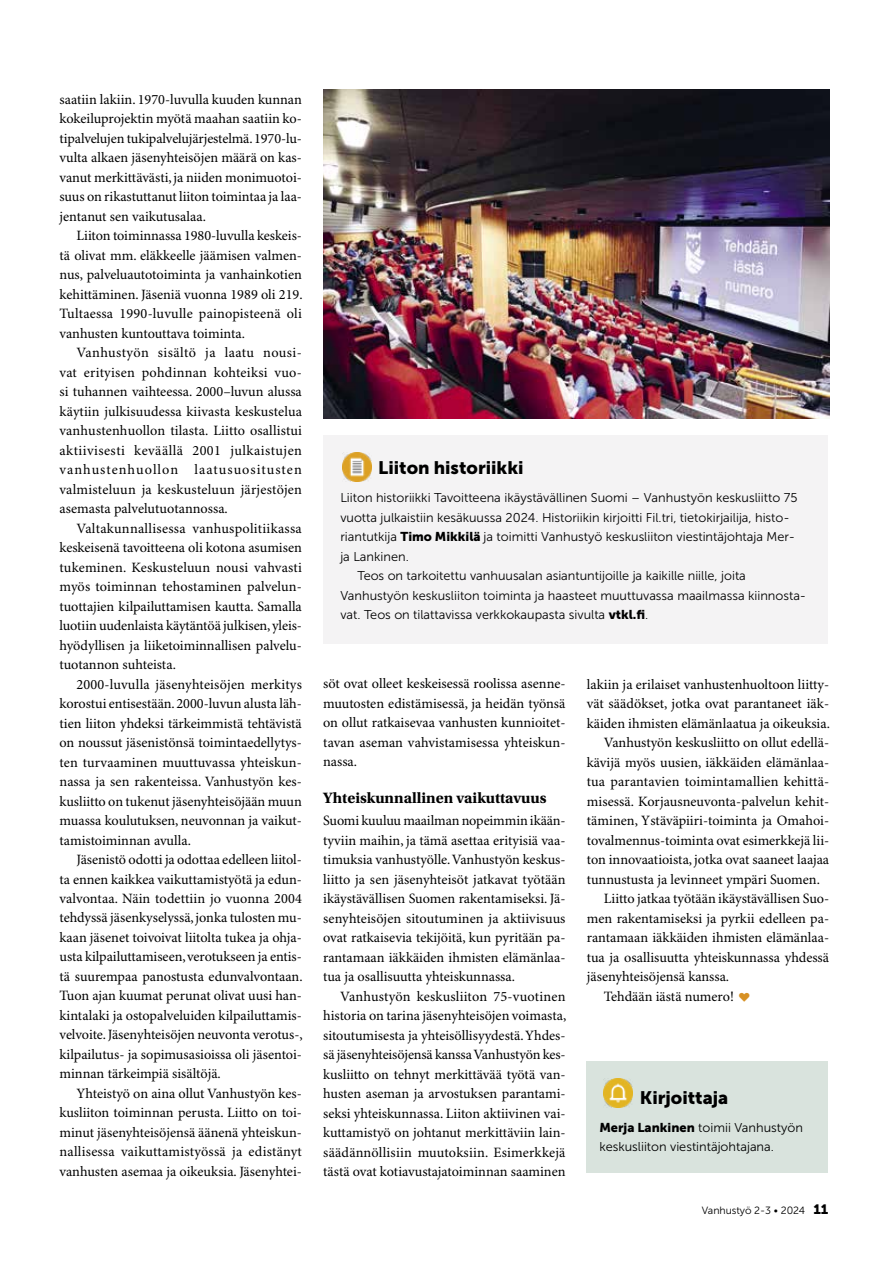
<style>
.page{position:relative;width:893px;height:1263px;background:#fff}
.page>*{position:absolute;margin:0;border:0;box-sizing:border-box;transform-origin:0 0}
.t1{font:18px "Museo Sans 900";color:#000}
.t2{font:700 15.75px "Utopia Std";color:#000}
.t3{font:14.25px/19.5px "Minion Pro";color:#000;text-align:justify}
.t4{font:12.75px/19.5px "Museo Sans 300";color:#000}
.t5{font:10.5px "Museo Sans 300";letter-spacing:-.005em;color:#000}
.s1{font-family:"Museo Sans 900"}
.s2{color:#d79124}
.s3{font-family:"Museo Sans 900";font-size:13.5px}
</style>
<div class="page">
<div style="left:323px;top:435px;width:505px;height:208px;background:#f4f3f4"></div>
<img style="left:342px;top:453px;width:29px;height:29px">
<img style="left:323px;top:89px;width:506px;height:330px">
<div style="left:587px;top:1061px;width:241px;height:112px;background:#d9e3dd"></div>
<img style="left:603px;top:1078px;width:29px;height:29px">
<p class="t3" style="left:60px;top:90px;width:244px">saatiin lakiin. 1970-luvulla kuuden kunnan kokeiluprojektin myötä maahan saatiin ko&shy;tipalvelujen tukipalvelujärjestelmä. 1970-lu&shy;vulta alkaen jäsenyhteisöjen määrä on kas&shy;vanut merkittävästi, ja niiden monimuotoi&shy;suus on rikastuttanut liiton toimintaa ja laa&shy;jentanut sen vaikutusalaa.</p>
<p class="t3" style="left:60px;top:226px;width:245px;text-indent:17px">Liiton toiminnassa 1980-luvulla keskeis&shy;tä olivat mm. eläkkeelle jäämisen valmen&shy;nus, palveluautotoiminta ja vanhainkotien kehittäminen. Jäseniä vuonna 1989 oli 219.<br>Tultaessa 1990-luvulle painopisteenä oli vanhusten kuntouttava toiminta.</p>
<p class="t3" style="left:60px;top:343px;width:244px;text-indent:17px">Vanhustyön sisältö ja laatu nousi&shy;vat erityisen pohdinnan kohteiksi vuo&shy;si tuhannen vaihteessa. 2000–luvun alussa käytiin julkisuudessa kiivasta keskustelua vanhustenhuollon tilasta. Liitto osallistui aktiivisesti keväällä 2001 julkaistujen vanhustenhuollon laatusuositusten valmisteluun ja keskusteluun järjestöjen asemasta palvelutuotannossa.</p>
<p class="t3" style="left:60px;top:519px;width:244px;text-indent:17px">Valtakunnallisessa vanhuspolitiikassa keskeisenä tavoitteena oli kotona asumisen tukeminen. Keskusteluun nousi vahvasti myös toiminnan tehostaminen palvelun&shy;tuottajien kilpailuttamisen kautta. Samalla luotiin uudenlaista käytäntöä julkisen, yleis&shy;hyödyllisen ja liiketoiminnallisen palvelu&shy;tuotannon suhteista.</p>
<p class="t3" style="left:60px;top:675px;width:244px;text-indent:17px">2000-luvulla jäsenyhteisöjen merkitys korostui entisestään. 2000-luvun alusta läh&shy;tien liiton yhdeksi tärkeimmistä tehtävistä on noussut jäsenistönsä toimintaedellytys&shy;ten turvaaminen muuttuvassa yhteiskun&shy;nassa ja sen rakenteissa. Vanhustyön kes&shy;kusliitto on tukenut jäsenyhteisöjään muun muassa koulutuksen, neuvonnan ja vaikut&shy;tamistoiminnan avulla.</p>
<p class="t3" style="left:60px;top:850px;width:245px;text-indent:17px">Jäsenistö odotti ja odottaa edelleen liitol&shy;ta ennen kaikkea vaikuttamistyötä ja edun&shy;valvontaa. Näin todettiin jo vuonna 2004 tehdyssä jäsenkyselyssä, jonka tulosten mu&shy;kaan jäsenet toivoivat liitolta tukea ja ohja&shy;usta kilpailuttamiseen, verotukseen ja entis&shy;tä suurempaa panostusta edunvalvontaan.<br>Tuon ajan kuumat perunat olivat uusi han&shy;kintalaki ja ostopalveluiden kilpailuttamis&shy;velvoite. Jäsenyhteisöjen neuvonta verotus-, kilpailutus- ja sopimusasioissa oli jäsentoi&shy;minnan tärkeimpiä sisältöjä.</p>
<p class="t3" style="left:60px;top:1084px;width:244px;text-indent:17px">Yhteistyö on aina ollut Vanhustyön kes&shy;kusliiton toiminnan perusta. Liitto on toi&shy;minut jäsenyhteisöjensä äänenä yhteiskun&shy;nallisessa vaikuttamistyössä ja edistänyt vanhusten asemaa ja oikeuksia. Jäsenyhtei-</p>
<p class="t1" style="left:378px;top:458px;width:147px">Liiton historiikki</p>
<p class="t4" style="left:340px;top:488px;width:459px">Liiton historiikki Tavoitteena ikäystävällinen Suomi – Vanhustyön keskusliitto 75</p>
<p class="t4" style="left:340px;top:508px;width:451px">vuotta julkaistiin kesäkuussa 2024. Historiikin kirjoitti Fil.tri, tietokirjailija, histo-</p>
<p class="t4" style="left:340px;top:527px;width:456px">riantutkija <span class="s1">Timo Mikkilä</span> ja toimitti Vanhustyö keskusliiton viestintäjohtaja Mer-</p>
<p class="t4" style="left:340px;top:547px;width:70px">ja Lankinen.</p>
<p class="t4" style="left:357px;top:566px;width:390px">Teos on tarkoitettu vanhuusalan asiantuntijoille ja kaikille niille, joita</p>
<p class="t4" style="left:340px;top:586px;width:467px">Vanhustyön keskusliiton toiminta ja haasteet muuttuvassa maailmassa kiinnosta-</p>
<p class="t4" style="left:340px;top:605px;width:309px">vat. Teos on tilattavissa verkkokaupasta sivulta <span class="s1">vtkl.fi</span>.</p>
<p class="t3" style="left:323px;top:675px;width:244px">söt ovat olleet keskeisessä roolissa asenne&shy;muutosten edistämisessä, ja heidän työnsä on ollut ratkaisevaa vanhusten kunnioitet&shy;tavan aseman vahvistamisessa yhteiskun&shy;nassa.</p>
<p class="t2" style="left:323px;top:788px;width:225px">Yhteiskunnallinen vaikuttavuus</p>
<p class="t3" style="left:323px;top:811px;width:244px">Suomi kuuluu maailman nopeimmin ikään&shy;tyviin maihin, ja tämä asettaa erityisiä vaa&shy;timuksia vanhustyölle. Vanhustyön keskus&shy;liitto ja sen jäsenyhteisöt jatkavat työtään ikäystävällisen Suomen rakentamiseksi. Jä&shy;senyhteisöjen sitoutuminen ja aktiivisuus ovat ratkaisevia tekijöitä, kun pyritään pa&shy;rantamaan iäkkäiden ihmisten elämänlaa&shy;tua ja osallisuutta yhteiskunnassa.</p>
<p class="t3" style="left:323px;top:987px;width:245px;text-indent:17px">Vanhustyön keskusliiton 75-vuotinen historia on tarina jäsenyhteisöjen voimasta, sitoutumisesta ja yhteisöllisyydestä. Yhdes&shy;sä jäsenyhteisöjensä kanssa Vanhustyön kes&shy;kusliitto on tehnyt merkittävää työtä van&shy;husten aseman ja arvostuksen parantami&shy;seksi yhteiskunnassa. Liiton aktiivinen vai&shy;kuttamistyö on johtanut merkittäviin lain&shy;säädännöllisiin muutoksiin. Esimerkkejä tästä ovat kotiavustajatoiminnan saaminen</p>
<p class="t3" style="left:587px;top:675px;width:244px">lakiin ja erilaiset vanhustenhuoltoon liitty-</p>
<p class="t3" style="left:587px;top:694px;width:244px">vät säädökset, jotka ovat parantaneet iäk-</p>
<p class="t3" style="left:587px;top:714px;width:245px">käiden ihmisten elämänlaatua ja oikeuksia.</p>
<p class="t3" style="left:604px;top:733px;width:227px">Vanhustyön keskusliitto on ollut edellä-</p>
<p class="t3" style="left:587px;top:753px;width:244px">kävijä myös uusien, iäkkäiden elämänlaa-</p>
<p class="t3" style="left:587px;top:772px;width:244px">tua parantavien toimintamallien kehittä-</p>
<p class="t3" style="left:587px;top:792px;width:244px">misessä. Korjausneuvonta-palvelun kehit-</p>
<p class="t3" style="left:587px;top:811px;width:244px">täminen, Ystäväpiiri-toiminta ja Omahoi-</p>
<p class="t3" style="left:587px;top:831px;width:244px">tovalmennus-toiminta ovat esimerkkejä lii-</p>
<p class="t3" style="left:587px;top:850px;width:244px">ton innovaatioista, jotka ovat saaneet laajaa</p>
<p class="t3" style="left:587px;top:870px;width:235px">tunnustusta ja levinneet ympäri Suomen.</p>
<p class="t3" style="left:604px;top:889px;width:227px">Liitto jatkaa työtään ikäystävällisen Suo-</p>
<p class="t3" style="left:587px;top:909px;width:244px">men rakentamiseksi ja pyrkii edelleen pa-</p>
<p class="t3" style="left:587px;top:928px;width:244px">rantamaan iäkkäiden ihmisten elämänlaa-</p>
<p class="t3" style="left:587px;top:948px;width:244px">tua ja osallisuutta yhteiskunnassa yhdessä</p>
<p class="t3" style="left:587px;top:967px;width:144px">jäsenyhteisöjensä kanssa.</p>
<p class="t3" style="left:604px;top:987px;width:149px">Tehdään iästä numero! <span class="s2">♥</span></p>
<p class="t1" style="left:640px;top:1087px;width:90px">Kirjoittaja</p>
<p class="t4" style="left:599px;top:1117px;width:205px"><span class="s1">Merja Lankinen</span> toimii Vanhustyön keskusliiton viestintäjohtajana.</p>
<p class="t5" style="left:702px;top:1204px;width:128px">Vanhustyö 2-3 • 2024 <span class="s3">11</span></p>
</div>
